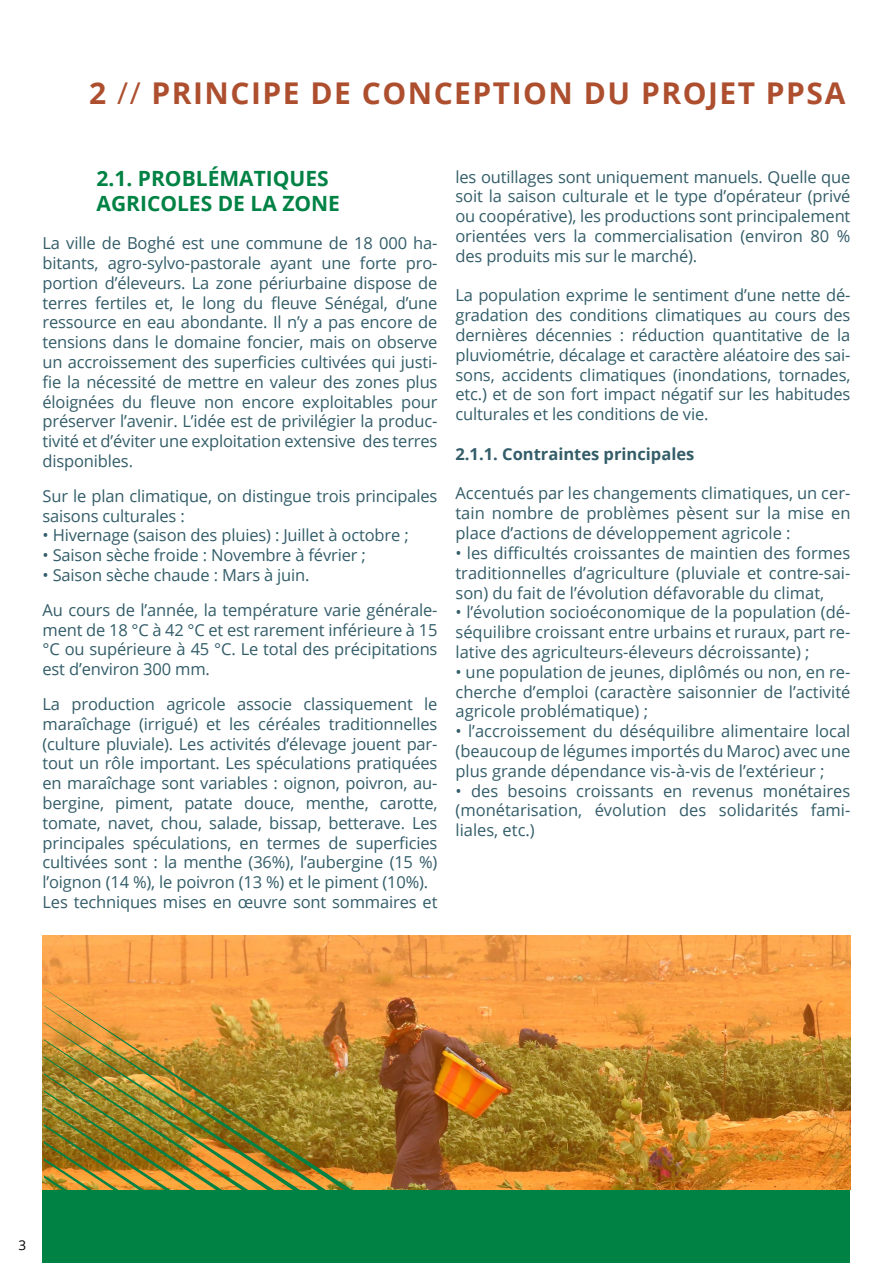
<style>
.page{position:relative;width:893px;height:1263px;background:#fff}
.page>*{position:absolute;margin:0;border:0;box-sizing:border-box;transform-origin:0 0}
.t1{font:700 30px "Open Sans";letter-spacing:.05em;color:#ad4f2e}
.t2{font:700 21px/25.2px "Open Sans";color:#008244}
.t3{font:16.5px/19.8px "Open Sans";letter-spacing:-.01em;color:#335d69;text-align:justify}
.t4{font:700 16.5px "Open Sans";color:#335d69}
.t5{font:13.5px "Open Sans";color:#000}
.s1{font-weight:400}
</style>
<div class="page">
<div style="left:43px;top:1189px;width:807px;height:74px;background:#008244"></div>
<img style="left:43px;top:935px;width:807px;height:254px">
<img style="left:44px;top:988px;width:419px;height:202px">
<h1 class="t1" style="left:89px;top:72px;width:757px">2 <span class="s1">//</span> PRINCIPE DE CONCEPTION DU PROJET PPSA</h1>
<p class="t2" style="left:97px;top:165px;width:245px">2.1. PROBLÉMATIQUES<br>AGRICOLES DE LA ZONE</p>
<p class="t3" style="left:43px;top:233px;width:396px">La ville de Boghé est une commune de 18 000 ha&shy;bitants, agro-sylvo-pastorale ayant une forte pro&shy;portion d’éleveurs. La zone périurbaine dispose de terres fertiles et, le long du fleuve Sénégal, d’une ressource en eau abondante. Il n’y a pas encore de tensions dans le domaine foncier, mais on observe un accroissement des superficies cultivées qui justi&shy;fie la nécessité de mettre en valeur des zones plus éloignées du fleuve non encore exploitables pour préserver l’avenir. L’idée est de privilégier la produc&shy;tivité et d’éviter une exploitation extensive des terres disponibles.</p>
<p class="t3" style="left:43px;top:485px;width:396px">Sur le plan climatique, on distingue trois principales saisons culturales :</p>
<p class="t3" style="left:43px;top:525px;width:368px">• Hivernage (saison des pluies) : Juillet à octobre ;</p>
<p class="t3" style="left:43px;top:545px;width:325px">• Saison sèche froide : Novembre à février ;</p>
<p class="t3" style="left:43px;top:557px;width:396px;line-height:34.8px">• Saison sèche chaude : Mars à juin.<br>Au cours de l’année, la température varie générale-</p>
<p class="t3" style="left:43px;top:619px;width:396px">ment de 18 °C à 42 °C et est rarement inférieure à 15 °C ou supérieure à 45 °C. Le total des précipitations est d’environ 300 mm.</p>
<p class="t3" style="left:43px;top:694px;width:396px;text-align:left">La production agricole associe classiquement le maraîchage (irrigué) et les céréales traditionnelles (culture pluviale). Les activités d’élevage jouent par&shy;tout un rôle important. Les spéculations pratiquées en maraîchage sont variables : oignon, poivron, au&shy;bergine, piment, patate douce, menthe, carotte, tomate, navet, chou, salade, bissap, betterave. Les principales spéculations, en termes de superficies cultivées sont : la menthe (36%), l’aubergine (15 %) l’oignon (14 %), le poivron (13 %) et le piment (10%).<br>Les techniques mises en œuvre sont sommaires et</p>
<p class="t3" style="left:455px;top:166px;width:396px">les outillages sont uniquement manuels. Quelle que soit la saison culturale et le type d’opérateur (privé ou coopérative), les productions sont principalement orientées vers la commercialisation (environ 80 % des produits mis sur le marché).</p>
<p class="t3" style="left:455px;top:285px;width:396px">La population exprime le sentiment d’une nette dé&shy;gradation des conditions climatiques au cours des dernières décennies : réduction quantitative de la pluviométrie, décalage et caractère aléatoire des sai&shy;sons, accidents climatiques (inondations, tornades, etc.) et de son fort impact négatif sur les habitudes culturales et les conditions de vie.</p>
<p class="t4" style="left:455px;top:442px;width:240px">2.1.1. Contraintes principales</p>
<p class="t3" style="left:455px;top:483px;width:396px">Accentués par les changements climatiques, un cer&shy;tain nombre de problèmes pèsent sur la mise en place d’actions de développement agricole :</p>
<p class="t3" style="left:455px;top:543px;width:396px">• les difficultés croissantes de maintien des formes traditionnelles d’agriculture (pluviale et contre-sai&shy;son) du fait de l’évolution défavorable du climat,</p>
<p class="t3" style="left:455px;top:602px;width:396px">• l’évolution socioéconomique de la population (dé&shy;séquilibre croissant entre urbains et ruraux, part re&shy;lative des agriculteurs-éleveurs décroissante) ;</p>
<p class="t3" style="left:455px;top:661px;width:396px">• une population de jeunes, diplômés ou non, en re&shy;cherche d’emploi (caractère saisonnier de l’activité agricole problématique) ;</p>
<p class="t3" style="left:455px;top:721px;width:396px">• l’accroissement du déséquilibre alimentaire local (beaucoup de légumes importés du Maroc) avec une plus grande dépendance vis-à-vis de l’extérieur ;</p>
<p class="t3" style="left:455px;top:780px;width:396px">• des besoins croissants en revenus monétaires (monétarisation, évolution des solidarités fami&shy;liales, etc.)</p>
<p class="t5" style="left:18px;top:1236px;width:9px">3</p>
</div>
